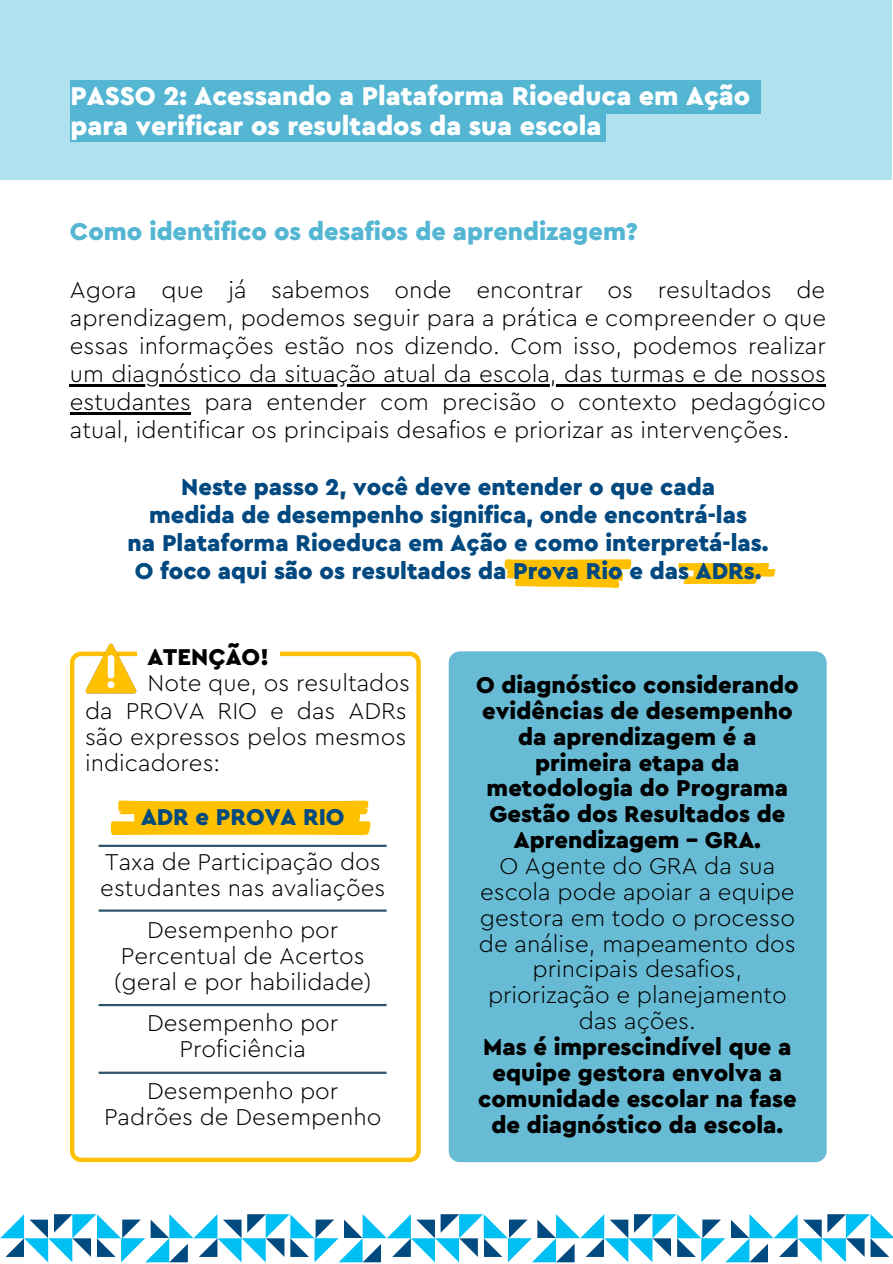
<style>
.page{position:relative;width:893px;height:1264px;background:#fff}
.page>*{position:absolute;margin:0;border:0;box-sizing:border-box;transform-origin:0 0}
.t1{font:900 27px/29.2px "Cera Pro";color:#fff}
.t2{font:900 25.5px "Cera Pro";color:#54b6d3}
.t3{font:300 24px/25.8px "Cera Pro";color:#000;text-align:center}
.t4{font:900 24px/25.8px "Cera Pro";color:#000;text-align:center}
.t5{font:900 24px/28px "Cera Pro";color:#004980;text-align:center}
.t6{font:900 24px "Cera Pro";color:#004a80}
</style>
<div class="page">
<div style="left:0;top:0;width:891px;height:179px;background:#afe1ef"></div>
<div style="left:70px;top:80px;width:690px;height:34px;background:#54b6d3"></div>
<div style="left:70px;top:108px;width:535px;height:33px;background:#54b6d3"></div>
<svg style="left:504px;top:559px;width:128px;height:29px;background:#ffc927"></svg>
<svg style="left:678px;top:563px;width:97px;height:21px;background:#ffca2a"></svg>
<hr style="left:70px;top:384px;width:756px;height:2px;background:#000">
<hr style="left:70px;top:412px;width:121px;height:3px;background:#000">
<svg style="left:70px;top:651px;width:351px;height:511px"></svg>
<div style="left:137px;top:627px;width:143px;height:45px;background:#fff"></div>
<div style="left:448px;top:651px;width:378px;height:511px;background:#67bbd4"></div>
<img style="left:85px;top:643px;width:52px;height:50px">
<svg style="left:111px;top:800px;width:260px;height:35px;background:#ffc414"></svg>
<hr style="left:99px;top:844px;width:287px;height:3px;background:#2e546c">
<hr style="left:99px;top:909px;width:287px;height:2px;background:#2e546c">
<hr style="left:99px;top:1003px;width:287px;height:3px;background:#2e546c">
<hr style="left:99px;top:1071px;width:287px;height:2px;background:#2e546c">
<svg style="left:0;top:1214px;width:892px;height:48px"></svg>
<p class="t1" style="left:70px;top:82px;width:681px">PASSO 2: Acessando a Plataforma Rioeduca em Ação para verificar os resultados da sua escola</p>
<p class="t2" style="left:70px;top:220px;width:569px">Como identifico os desafios de aprendizagem?</p>
<p class="t3" style="left:70px;top:276px;width:757px;line-height:28px;text-align:justify">Agora que já sabemos onde encontrar os resultados de aprendizagem, podemos seguir para a prática e compreender o que essas informações estão nos dizendo. Com isso, podemos realizar um diagnóstico da situação atual da escola, das turmas e de nossos estudantes para entender com precisão o contexto pedagógico atual, identificar os principais desafios e priorizar as intervenções.</p>
<p class="t5" style="left:128px;top:473px;width:642px">Neste passo 2, você deve entender o que cada<br>medida de desempenho significa, onde encontrá-las<br>na Plataforma Rioeduca em Ação e como interpretá-las.<br>O foco aqui são os resultados da Prova Rio e das ADRs.</p>
<p class="t4" style="left:147px;top:645px;width:123px">ATENÇÃO!</p>
<p class="t3" style="left:85px;top:669px;width:326px;line-height:28.2px;text-align:right">Note que, os resultados<br>da PROVA RIO e das ADRs</p>
<p class="t3" style="left:85px;top:725px;width:323px;text-align:left">são expressos pelos mesmos indicadores:</p>
<p class="t6" style="left:141px;top:806px;width:205px">ADR e PROVA RIO</p>
<p class="t3" style="left:100px;top:850px;width:286px;text-align:left">Taxa de Participação dos estudantes nas avaliações</p>
<p class="t3" style="left:114px;top:917px;width:259px">Desempenho por<br>Percentual de Acertos (geral e por habilidade)</p>
<p class="t3" style="left:147px;top:1010px;width:192px">Desempenho por<br>Proficiência</p>
<p class="t3" style="left:104px;top:1078px;width:279px">Desempenho por<br>Padrões de Desempenho</p>
<p class="t4" style="left:476px;top:672px;width:324px">O diagnóstico considerando evidências de desempenho da aprendizagem é a primeira etapa da metodologia do Programa<br>Gestão dos Resultados de<br>Aprendizagem – GRA.</p>
<p class="t3" style="left:479px;top:853px;width:318px">O Agente do GRA da sua escola pode apoiar a equipe gestora em todo o processo de análise, mapeamento dos principais desafios, priorização e planejamento das ações.</p>
<p class="t4" style="left:478px;top:1034px;width:320px">Mas é imprescindível que a equipe gestora envolva a comunidade escolar na fase de diagnóstico da escola.</p>
</div>
